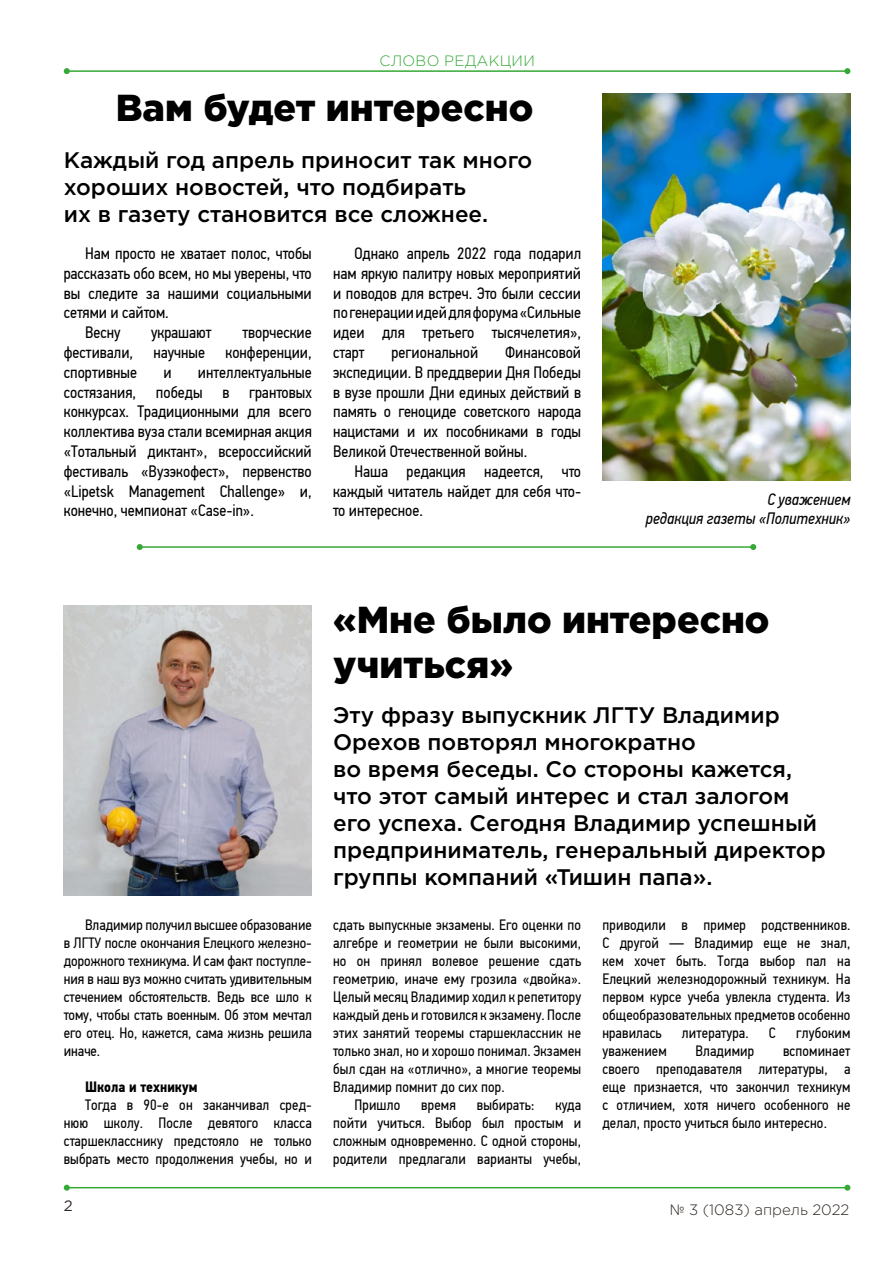
<style>
.page{position:relative;width:893px;height:1263px;background:#fff}
.page>*{position:absolute;margin:0;border:0;box-sizing:border-box;transform-origin:0 0}
.t1{font:900 37.5px/45px "Gotham Pro";color:#000}
.t2{font:500 22.5px/27px "Gotham Pro";color:#000}
.t3{font:16.5px/19.8px "PF Din Text Cond Pro";color:#000;text-align:justify}
.t4{font:italic 16.5px/19.8px "PF Din Text Cond Pro";color:#000;text-align:right}
.t5{font:15px/18px "PF Din Text Cond Pro";letter-spacing:.01em;color:#000;text-align:justify}
.t6{font:300 15px "Gotham Pro";color:#2f2722}
.t7{font:700 15px "PF Din Text Cond Pro";color:#000}
.t8{font:300 15px "Gotham Pro";letter-spacing:.02em;color:#35a936}
.t9{font:15px "Gotham Pro";color:#2f2722}
</style>
<div class="page">
<hr style="left:67px;top:70px;width:780px;height:2px;background:#35a936">
<svg style="left:64px;top:68px;width:6px;height:6px"></svg>
<svg style="left:844px;top:68px;width:6px;height:6px"></svg>
<hr style="left:67px;top:1187px;width:780px;height:1px;background:#35a936">
<svg style="left:64px;top:1185px;width:6px;height:6px"></svg>
<svg style="left:844px;top:1185px;width:6px;height:6px"></svg>
<img style="left:64px;top:606px;width:248px;height:289px">
<hr style="left:140px;top:546px;width:613px;height:2px;background:#35a936">
<svg style="left:137px;top:544px;width:6px;height:6px"></svg>
<svg style="left:750px;top:544px;width:6px;height:6px"></svg>
<img style="left:602px;top:94px;width:248px;height:386px">
<p class="t8" style="left:379px;top:53px;width:157px">СЛОВО РЕДАКЦИИ</p>
<h1 class="t1" style="left:116px;top:84px;width:419px">Вам будет интересно</h1>
<h2 class="t2" style="left:64px;top:146px;width:470px">Каждый год апрель приносит так много хороших новостей, что подбирать<br>их в газету становится все сложнее.</h2>
<p class="t3" style="left:85px;top:243px;width:228px">Нам просто не хватает полос, чтобы</p>
<p class="t3" style="left:64px;top:263px;width:250px">рассказать обо всем, но мы уверены, что</p>
<p class="t3" style="left:64px;top:283px;width:250px">вы следите за нашими социальными</p>
<p class="t3" style="left:64px;top:303px;width:107px">сетями и сайтом.</p>
<p class="t3" style="left:85px;top:323px;width:37px">Весну</p>
<p class="t3" style="left:151px;top:323px;width:62px">украшают</p>
<p class="t3" style="left:64px;top:323px;width:250px;text-indent:179px">творческие фестивали, научные конференции, спортивные</p>
<p class="t3" style="left:64px;top:362px;width:250px;text-indent:134px">интеллектуальные состязания, победы в грантовых конкурсах. Традиционными для всего коллектива вуза стали всемирная акция «Тотальный диктант», всероссийский фестиваль «Вузэкофест», первенство «Lipetsk Management Challenge» и, конечно, чемпионат «Case-in».</p>
<p class="t3" style="left:163px;top:362px;width:10px">и</p>
<p class="t3" style="left:333px;top:243px;width:250px;text-indent:21px">Однако апрель 2022 года подарил нам яркую палитру новых мероприятий и поводов для встреч. Это были сессии по генерации идей для форума «Сильные идеи для третьего тысячелетия», старт</p>
<p class="t3" style="left:333px;top:342px;width:250px;text-indent:172px">Финансовой экспедиции. В преддверии Дня Победы в вузе прошли Дни единых действий в память о геноциде советского народа нацистами и их пособниками в годы Великой Отечественной войны.</p>
<p class="t3" style="left:333px;top:461px;width:250px;text-indent:21px">Наша редакция надеется, что каждый читатель найдет для себя что&shy;то интересное.</p>
<p class="t3" style="left:391px;top:342px;width:89px">региональной</p>
<p class="t4" style="left:646px;top:489px;width:206px">С уважением<br>редакция газеты «Политехник»</p>
<p class="t5" style="left:64px;top:916px;width:250px;text-indent:21px">Владимир получил высшее образование в ЛГТУ после окончания Елецкого железно&shy;дорожного техникума. И сам факт поступле&shy;ния в наш вуз можно считать удивительным стечением обстоятельств. Ведь все шло к тому, чтобы стать военным. Об этом мечтал его отец. Но, кажется, сама жизнь решила иначе.</p>
<p class="t7" style="left:85px;top:1077px;width:114px">Школа и техникум</p>
<p class="t5" style="left:64px;top:1096px;width:250px;text-indent:21px">Тогда в 90-е он заканчивал сред&shy;нюю школу. После девятого класса старшекласснику предстояло не только выбрать место продолжения учебы, но и</p>
<h1 class="t1" style="left:333px;top:596px;width:438px">«Мне было интересно учиться»</h1>
<p class="t2" style="left:333px;top:701px;width:494px">Эту фразу выпускник ЛГТУ Владимир Орехов повторял многократно<br>во время беседы. Со стороны кажется, что этот самый интерес и стал залогом его успеха. Сегодня Владимир успешный предприниматель, генеральный директор группы компаний «Тишин папа».</p>
<p class="t5" style="left:333px;top:916px;width:250px">сдать выпускные экзамены. Его оценки по</p>
<p class="t5" style="left:333px;top:934px;width:250px">алгебре и геометрии не были высокими,</p>
<p class="t5" style="left:333px;top:952px;width:250px">но он принял волевое решение сдать</p>
<p class="t5" style="left:333px;top:970px;width:250px">геометрию, иначе ему грозила «двойка».</p>
<p class="t5" style="left:333px;top:988px;width:250px">Целый месяц Владимир ходил к репетитору</p>
<p class="t5" style="left:333px;top:1006px;width:250px">каждый день и готовился к экзамену. После</p>
<p class="t5" style="left:333px;top:1024px;width:250px">этих занятий теоремы старшеклассник не</p>
<p class="t5" style="left:333px;top:1042px;width:250px">только знал, но и хорошо понимал. Экзамен</p>
<p class="t5" style="left:333px;top:1060px;width:250px">был сдан на «отлично», а многие теоремы</p>
<p class="t5" style="left:333px;top:1078px;width:173px">Владимир помнит до сих пор.</p>
<p class="t5" style="left:354px;top:1096px;width:47px">Пришло</p>
<p class="t5" style="left:421px;top:1096px;width:36px">время</p>
<p class="t5" style="left:477px;top:1096px;width:59px">выбирать:</p>
<p class="t5" style="left:333px;top:1096px;width:250px;text-indent:222px">куда пойти учиться. Выбор был простым и сложным одновременно. С одной стороны, родители предлагали варианты учебы,</p>
<p class="t5" style="left:602px;top:916px;width:250px">приводили в пример родственников.<br>С другой — Владимир еще не знал, кем хочет быть. Тогда выбор пал на Елецкий железнодорожный техникум. На первом курсе учеба увлекла студента. Из общеобразовательных предметов особенно нравилась</p>
<p class="t5" style="left:682px;top:1024px;width:68px">литература.</p>
<p class="t5" style="left:769px;top:1024px;width:9px">С</p>
<p class="t5" style="left:796px;top:1024px;width:56px">глубоким</p>
<p class="t5" style="left:602px;top:1042px;width:66px">уважением</p>
<p class="t5" style="left:695px;top:1042px;width:60px">Владимир</p>
<p class="t5" style="left:602px;top:1042px;width:250px;text-indent:181px">вспоминает своего преподавателя литературы, а еще признается, что закончил техникум с отличием, хотя ничего особенного не делал, просто учиться было интересно.</p>
<p class="t9" style="left:64px;top:1197px;width:10px">2</p>
<p class="t6" style="left:670px;top:1202px;width:181px">№ 3 (1083) апрель 2022</p>
</div>
